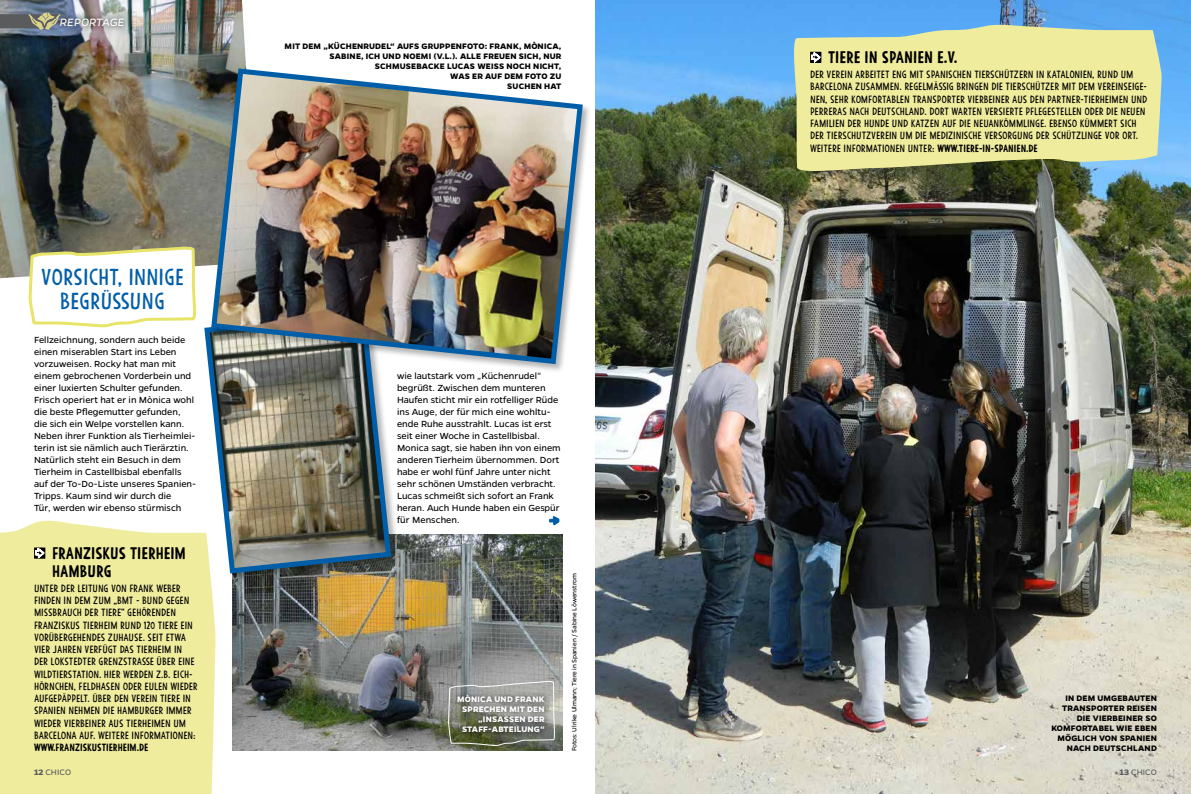
<style>
.page{position:relative;width:1191px;height:794px;background:#fff}
.page>*{position:absolute;margin:0;border:0;box-sizing:border-box;transform-origin:0 0}
.t1{font:22px/24px "Argone";color:#005ea8;text-align:center}
.t2{font:700 16px/18px "Argone";color:#000}
.t3{font:italic 12px "Gentona";letter-spacing:.005em;color:#fff}
.t4{font:10px/12.3px "Argone";color:#000}
.t5{font:10px/12px "Gentona";color:#000}
.t6{font:700 10px "Argone";color:#000}
.t7{font:700 9px/10px "Gentona";letter-spacing:.015em;color:#000;text-align:right}
.t8{font:700 9px/10px "Gentona";letter-spacing:.015em;color:#fff;text-align:right}
.t9{font:9px "Gentona";letter-spacing:-.005em;color:#5a5b5d}
.t10{font:7px "Gentona";letter-spacing:-.01em;color:#000}
.s1{font-weight:700}
</style>
<div class="page">
<img style="left:0;top:0;width:246px;height:278px">
<img style="left:595px;top:0;width:596px;height:794px">
<div style="left:0;top:520px;width:215px;height:274px;background:#efec9d"></div>
<div style="left:56px;top:14px;width:74px;height:18px;background:#000;opacity:.75"></div>
<svg style="left:0;top:12px;width:60px;height:18px"></svg>
<svg style="left:33px;top:537px;width:21px;height:24px"></svg>
<img style="left:232px;top:535px;width:330px;height:216px">
<div style="left:203px;top:310px;width:197px;height:273px;background:#000;opacity:.3"></div>
<img style="left:202px;top:310px;width:192px;height:266px">
<svg style="left:790px;top:23px;width:371px;height:152px;background:#d7dc9d"></svg>
<svg style="left:809px;top:42px;width:21px;height:23px"></svg>
<div style="left:210px;top:67px;width:382px;height:306px;background:#000;opacity:.3"></div>
<img style="left:208px;top:66px;width:377px;height:301px">
<svg style="left:27px;top:243px;width:172px;height:85px"></svg>
<svg style="left:447px;top:679px;width:109px;height:67px;background:#7f8278"></svg>
<svg style="left:549px;top:516px;width:11px;height:10px"></svg>
<p class="t3" style="left:60px;top:15px;width:66px">REPORTAGE</p>
<h1 class="t1" style="left:41px;top:265px;width:145px">VORSICHT, INNIGE<br>BEGRÜßUNG</h1>
<p class="t5" style="left:34px;top:333px;width:164px">Fellzeichnung, sondern auch beide einen miserablen Start ins Leben vorzuweisen. Rocky hat man mit einem gebrochenen Vorderbein und einer luxierten Schulter gefunden.<br>Frisch operiert hat er in Mònica wohl die beste Pflegemutter gefunden, die sich ein Welpe vorstellen kann.<br>Neben ihrer Funktion als Tierheimlei&shy;terin ist sie nämlich auch Tierärztin.<br>Natürlich steht ein Besuch in dem Tierheim in Castellbisbal ebenfalls auf der To-Do-Liste unseres Spanien-Tripps. Kaum sind wir durch die<br>Tür, werden wir ebenso stürmisch</p>
<h2 class="t2" style="left:52px;top:544px;width:136px">FRANZISKUS TIERHEIM<br>HAMBURG</h2>
<p class="t4" style="left:34px;top:582px;width:165px">UNTER DER LEITUNG VON FRANK WEBER FINDEN IN DEM ZUM „BMT - BUND GEGEN MISSBRAUCH DER TIERE“ GEHÖRENDEN FRANZISKUS TIERHEIM RUND 120 TIERE EIN VORÜBERGEHENDES ZUHAUSE. SEIT ETWA VIER JAHREN VERFÜGT DAS TIERHEIM IN DER LOKSTEDTER GRENZSTRAßE ÜBER EINE WILDTIERSTATION. HIER WERDEN Z.B. EICH-HÖRNCHEN, FELDHASEN ODER EULEN WIEDER AUFGEPÄPPELT. ÜBER DEN VEREIN TIERE IN SPANIEN NEHMEN DIE HAMBURGER IMMER WIEDER VIERBEINER AUS TIERHEIMEN UM BARCELONA AUF. WEITERE INFORMATIONEN:</p>
<p class="t6" style="left:34px;top:741px;width:116px">WWW.FRANZISKUSTIERHEIM.DE</p>
<p class="t7" style="left:285px;top:41px;width:278px">MIT DEM „KÜCHENRUDEL“ AUFS GRUPPENFOTO: FRANK, MÒNICA, SABINE, ICH UND NOEMI (V.L.). ALLE FREUEN SICH, NUR SCHMUSEBACKE LUCAS WEISS NOCH NICHT,<br>WAS ER AUF DEM FOTO ZU<br>SUCHEN HAT</p>
<p class="t5" style="left:397px;top:369px;width:165px">wie lautstark vom „Küchenrudel“ begrüßt. Zwischen dem munteren Haufen sticht mir ein rotfelliger Rüde ins Auge, der für mich eine wohltu&shy;ende Ruhe ausstrahlt. Lucas ist erst seit einer Woche in Castellbisbal.<br>Monica sagt, sie haben ihn von einem anderen Tierheim übernommen. Dort habe er wohl fünf Jahre unter nicht sehr schönen Umständen verbracht.<br>Lucas schmeißt sich sofort an Frank heran. Auch Hunde haben ein Gespür für Menschen.</p>
<h2 class="t2" style="left:828px;top:48px;width:131px">TIERE IN SPANIEN E.V.</h2>
<p class="t4" style="left:810px;top:68px;width:339px">DER VEREIN ARBEITET ENG MIT SPANISCHEN TIERSCHÜTZERN IN KATALONIEN, RUND UM BARCELONA ZUSAMMEN. REGELMÄßIG BRINGEN DIE TIERSCHÜTZER MIT DEM VEREINSEIGE-NEN, SEHR KOMFORTABLEN TRANSPORTER VIERBEINER AUS DEN PARTNER-TIERHEIMEN UND PERRERAS NACH DEUTSCHLAND. DORT WARTEN VERSIERTE PFLEGESTELLEN ODER DIE NEUEN FAMILIEN DER HUNDE UND KATZEN AUF DIE NEUANKÖMMLINGE. EBENSO KÜMMERT SICH DER TIERSCHUTZVEREIN UM DIE MEDIZINISCHE VERSORGUNG DER SCHÜTZLINGE VOR ORT.<br>WEITERE INFORMATIONEN UNTER: <span class="s1">WWW.TIERE-IN-SPANIEN.DE</span></p>
<p class="t10" style="left:570px;top:751px;width:180px;rotate:-90deg">Fotos: Ulrike Ulmann; Tiere in Spanien / Sabine Löwenstrom</p>
<p class="t8" style="left:457px;top:693px;width:89px">MÒNICA UND FRANK<br>SPRECHEN MIT DEN „INSASSEN DER<br>STAFF-ABTEILUNG“</p>
<p class="t7" style="left:1051px;top:693px;width:107px">IN DEM UMGEBAUTEN<br>TRANSPORTER REISEN<br>DIE VIERBEINER SO<br>KOMFORTABEL WIE EBEN<br>MÖGLICH VON SPANIEN</p>
<p class="t7" style="left:1066px;top:743px;width:92px">NACH DEUTSCHLAND</p>
<p class="t9" style="left:34px;top:767px;width:39px"><span class="s1">12</span> CHICO</p>
<p class="t9" style="left:1119px;top:767px;width:39px"><span class="s1">13</span> CHICO</p>
</div>
